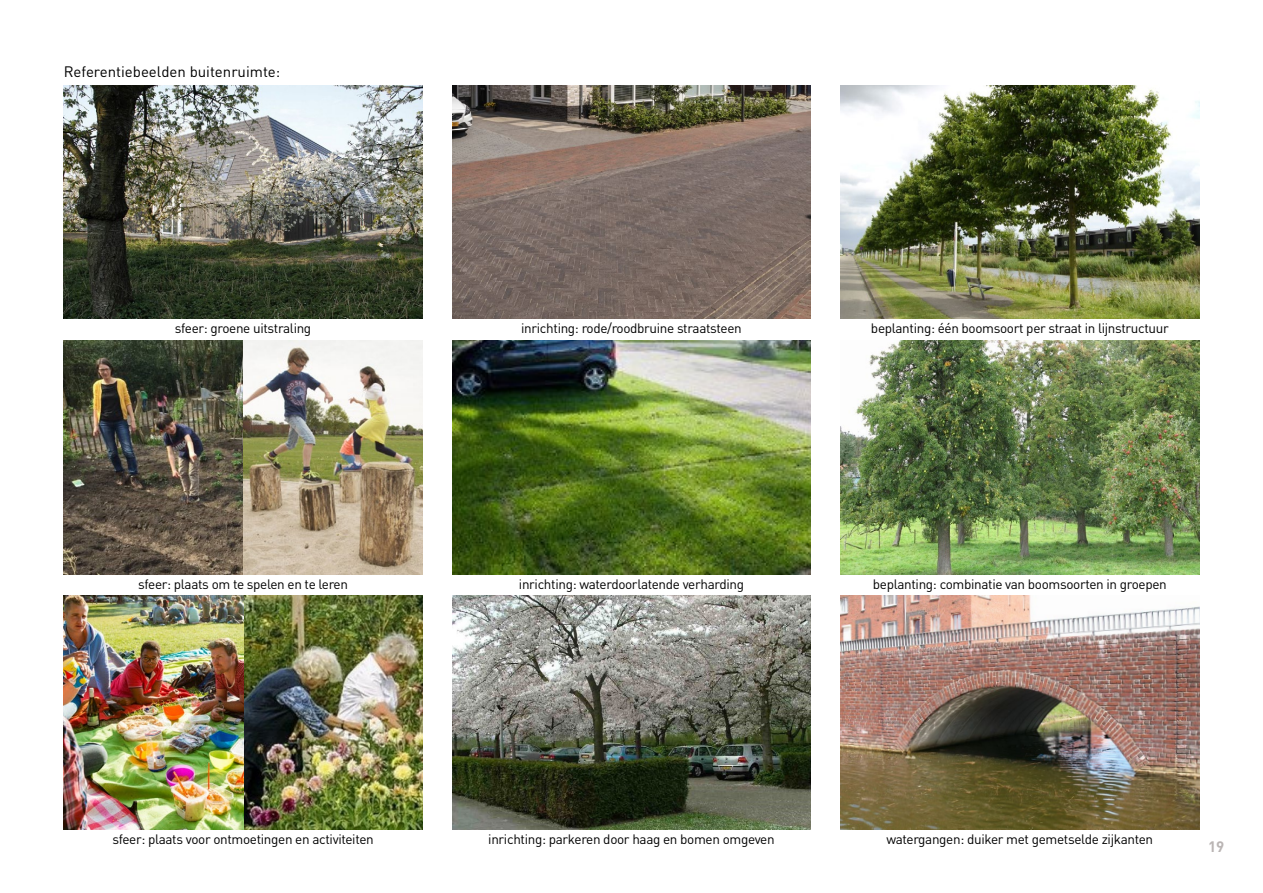
<style>
.page{position:relative;width:1263px;height:893px;background:#fff}
.page>*{position:absolute;margin:0;border:0;box-sizing:border-box;transform-origin:0 0}
.t1{font:15px "DINOT";color:#000}
.t2{font:700 15px "DINOT";color:#bab5b4}
.t3{font:13.5px "DINOT";letter-spacing:-.025em;color:#000}
</style>
<div class="page">
<img style="left:64px;top:340px;width:358px;height:234px">
<img style="left:452px;top:595px;width:359px;height:234px">
<img style="left:840px;top:340px;width:359px;height:234px">
<img style="left:840px;top:85px;width:359px;height:234px">
<img style="left:452px;top:85px;width:359px;height:234px">
<img style="left:840px;top:595px;width:359px;height:234px">
<img style="left:452px;top:340px;width:359px;height:234px">
<img style="left:64px;top:595px;width:358px;height:234px">
<img style="left:64px;top:85px;width:358px;height:234px">
<p class="t1" style="left:64px;top:61px;width:218px">Referentiebeelden buitenruimte:</p>
<p class="t3" style="left:175px;top:319px;width:138px">sfeer: groene uitstraling</p>
<p class="t3" style="left:521px;top:319px;width:222px">inrichting: rode/roodbruine straatsteen</p>
<p class="t3" style="left:871px;top:319px;width:299px">beplanting: één boomsoort per straat in lijnstructuur</p>
<p class="t3" style="left:138px;top:575px;width:211px">sfeer: plaats om te spelen en te leren</p>
<p class="t3" style="left:519px;top:575px;width:227px">inrichting: waterdoorlatende verharding</p>
<p class="t3" style="left:873px;top:575px;width:295px">beplanting: combinatie van boomsoorten in groepen</p>
<p class="t3" style="left:112px;top:830px;width:263px">sfeer: plaats voor ontmoetingen en activiteiten</p>
<p class="t3" style="left:488px;top:830px;width:288px">inrichting: parkeren door haag en bomen omgeven</p>
<p class="t3" style="left:886px;top:830px;width:268px">watergangen: duiker met gemetselde zijkanten</p>
<p class="t2" style="left:1208px;top:836px;width:18px">19</p>
</div>
